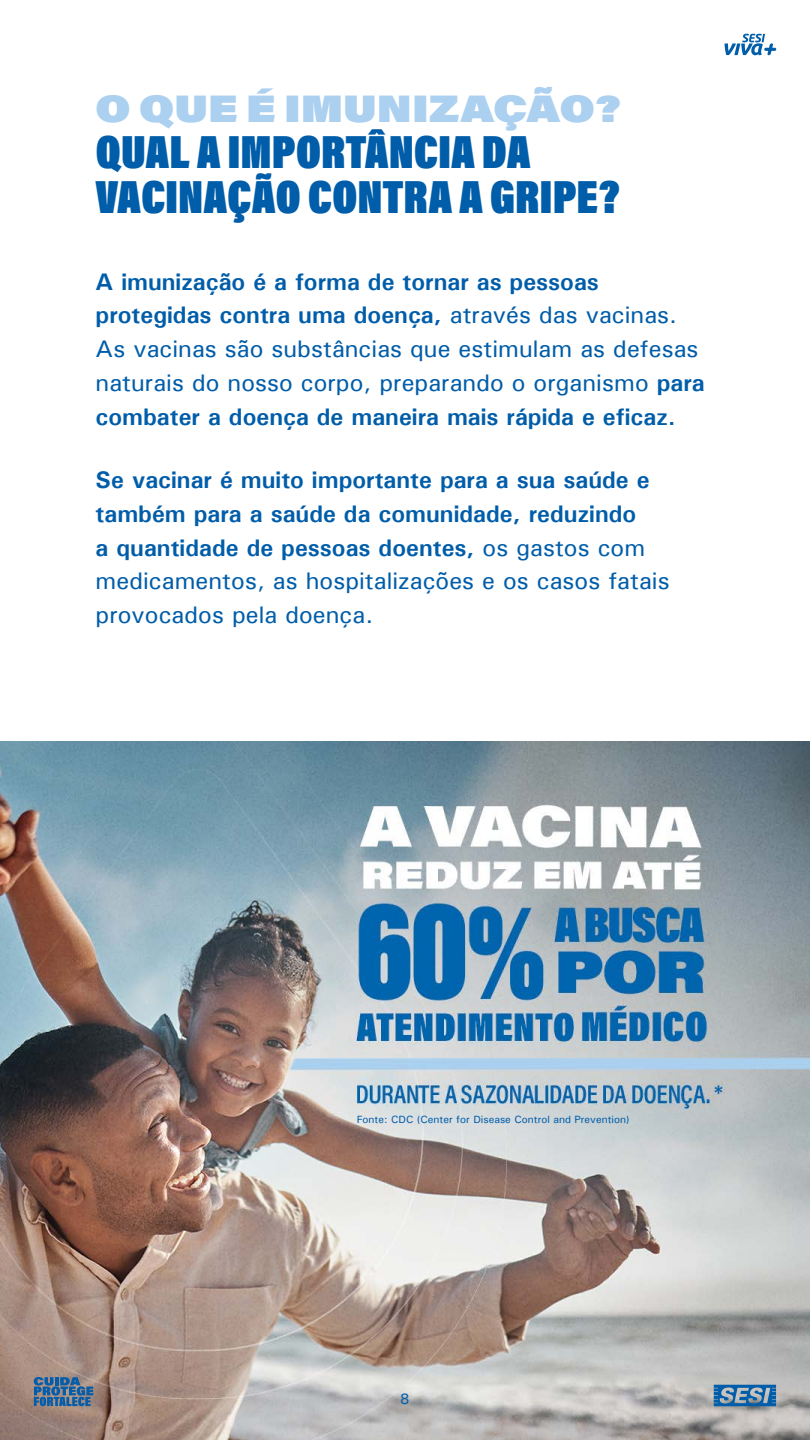
<style>
.page{position:relative;width:810px;height:1440px;background:#fff}
.page>*{position:absolute;margin:0;border:0;box-sizing:border-box;transform-origin:0 0}
.t1{font:47.25px/45px "Acumin Variable Concept";color:#005da9}
.t2{font:37.5px "Acumin Variable Concept";color:#abd0f0}
.t3{font:700 24px/33.8px "Univers";color:#005da9}
.t4{font:15px "Univers";color:#005da9}
.t5{font:10.5px "Univers";color:#005da9}
.s1{font-weight:400}
</style>
<div class="page">
<img style="left:0;top:741px;width:810px;height:699px">
<svg style="left:714px;top:1385px;width:62px;height:21px"></svg>
<svg style="left:34px;top:1377px;width:59px;height:29px;background:#4a7299"></svg>
<svg style="left:724px;top:34px;width:52px;height:21px"></svg>
<h2 class="t2" style="left:96px;top:84px;width:527px">O QUE É IMUNIZAÇÃO?</h2>
<h1 class="t1" style="left:96px;top:127px;width:526px">QUAL A IMPORTÂNCIA DA<br>VACINAÇÃO CONTRA A GRIPE?</h1>
<p class="t3" style="left:96px;top:264px;width:611px">A imunização é a forma de tornar as pessoas protegidas contra uma doença, <span class="s1">através das vacinas.<br>As vacinas são substâncias que estimulam as defesas naturais do nosso corpo, preparando o organismo</span> para combater a doença de maneira mais rápida e eficaz.</p>
<p class="t3" style="left:96px;top:463px;width:576px">Se vacinar é muito importante para a sua saúde e também para a saúde da comunidade, reduzindo<br>a quantidade de pessoas doentes, <span class="s1">os gastos com medicamentos, as hospitalizações e os casos fatais provocados pela doença.</span></p>
<p class="t5" style="left:357px;top:1113px;width:274px">Fonte: CDC (Center for Disease Control and Prevention)</p>
<p class="t4" style="left:400px;top:1389px;width:11px">8</p>
</div>
